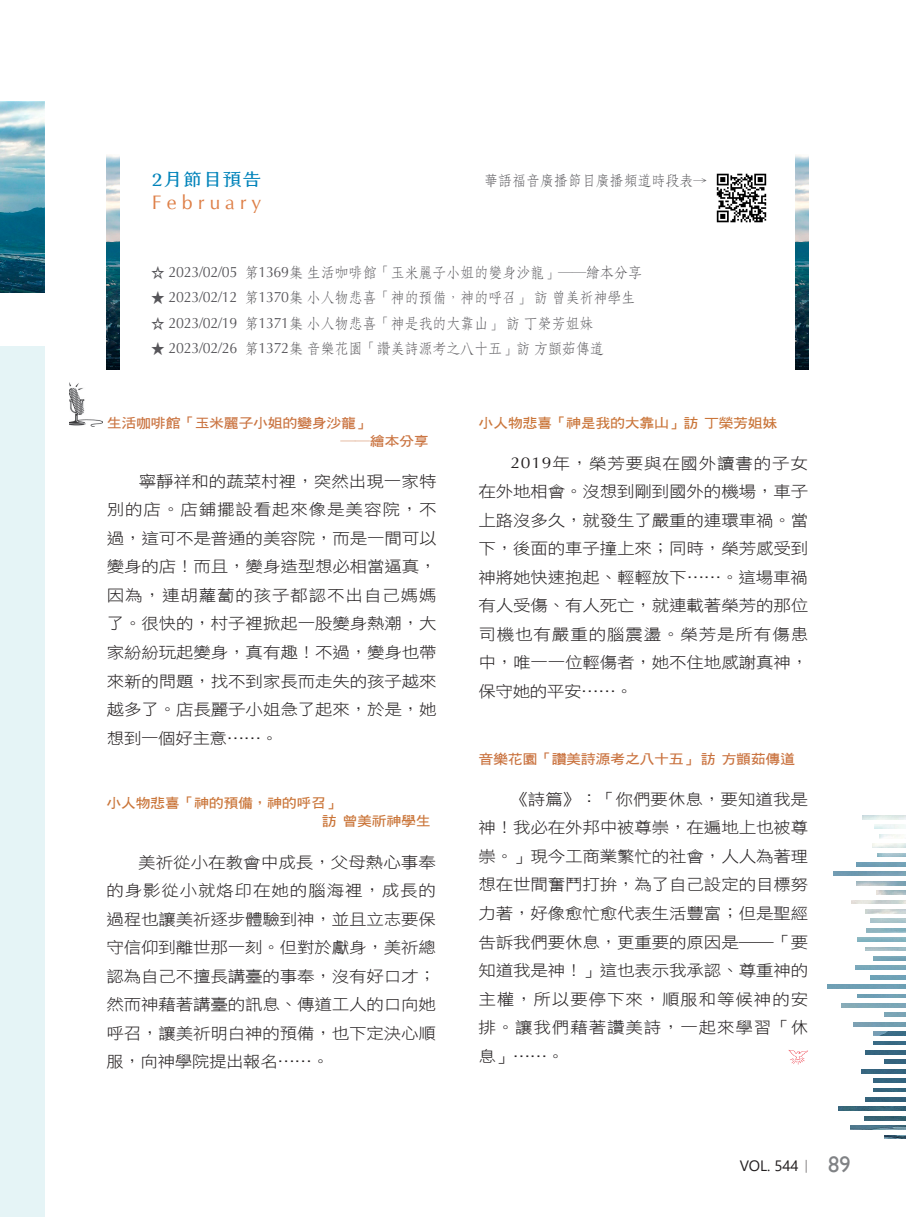
<style>
.page{position:relative;width:906px;height:1217px;background:#fff}
.page>*{position:absolute;margin:0;border:0;box-sizing:border-box;transform-origin:0 0}
.圖說{font:19.5px "CG Omega";letter-spacing:.265em;color:#de8048}
.圖說-2{font:17.55px "creamfont 2.2 Regular";letter-spacing:.01em;color:#0083ba;scale:1.11 1}
.t1{font:15.75px/28.5px "DF Hei W3 WIN BF";letter-spacing:-.01em;color:#231f20;text-align:justify;scale:1.11 1}
.參考書目內容{font:15px "DF Fang Song W4 WIN BF";letter-spacing:-.02em;color:#57565a;scale:.95 1}
.t2{font:15px "Segoe UI";color:#231f20}
.圖說_大{font:13.5px/18px "DF Hei W7 WIN BF";letter-spacing:-.025em;color:#ca7441;scale:1.11 1}
.圖說-3{font:13.5px/18px "DF Hei W7 WIN BF";letter-spacing:-.025em;color:#ca7539;scale:1.11 1}
.圖說_大-2{font:13.5px "DF Hei W7 WIN BF";letter-spacing:-.025em;color:#ca7539;scale:1.11 1}
.s1{font-family:"Optima"}
.s2{font-family:"Adobe Ming Std";font-weight:300}
.s3{font-family:"Gill Sans";font-size:22.5px;color:#808285}
</style>
<div class="page">
<svg style="left:788px;top:1050px;width:20px;height:14px"></svg>
<img style="left:106px;top:155px;width:13px;height:215px">
<img style="left:795px;top:155px;width:13px;height:215px">
<img style="left:716px;top:173px;width:51px;height:50px">
<img style="left:877px;top:890px;width:29px;height:4px">
<img style="left:833px;top:871px;width:73px;height:4px">
<img style="left:877px;top:853px;width:29px;height:3px">
<img style="left:838px;top:1106px;width:68px;height:4px">
<img style="left:864px;top:1116px;width:42px;height:3px">
<img style="left:850px;top:1125px;width:56px;height:4px">
<img style="left:884px;top:1135px;width:22px;height:3px">
<img style="left:873px;top:1031px;width:33px;height:4px">
<img style="left:873px;top:1041px;width:33px;height:3px">
<img style="left:865px;top:1050px;width:41px;height:3px">
<img style="left:884px;top:1059px;width:22px;height:4px">
<img style="left:861px;top:1069px;width:45px;height:3px">
<img style="left:873px;top:1078px;width:33px;height:4px">
<img style="left:873px;top:1088px;width:33px;height:3px">
<img style="left:865px;top:1097px;width:41px;height:3px">
<img style="left:69px;top:382px;width:33px;height:44px">
<div style="left:0;top:347px;width:45px;height:869px;background:#e5f4f6"></div>
<img style="left:0;top:101px;width:45px;height:191px">
<p class="圖說-2" style="left:151px;top:164px;width:101px">2月節目預告</p>
<p class="圖說" style="left:152px;top:191px;width:110px">February</p>
<p class="參考書目內容" style="left:484px;top:173px;width:237px">華語福音廣播節目廣播頻道時段表→</p>
<p class="參考書目內容" style="left:151px;top:265px;width:518px">☆ <span class="s1">2023/02/05</span> 第<span class="s1">1369</span>集生活咖啡館「玉米麗子小姐的變身沙龍」――繪本分享</p>
<p class="參考書目內容" style="left:151px;top:290px;width:511px">★ <span class="s1">2023/02/12</span> 第<span class="s1">1370</span>集小人物悲喜「神的預備，神的呼召」訪曾美祈神學生</p>
<p class="參考書目內容" style="left:151px;top:315px;width:467px">☆ <span class="s1">2023/02/19</span> 第<span class="s1">1371</span>集小人物悲喜「神是我的大靠山」訪丁榮芳姐妹</p>
<p class="參考書目內容" style="left:151px;top:341px;width:478px">★ <span class="s1">2023/02/26</span> 第<span class="s1">1372</span>集音樂花園「讚美詩源考之八十五」訪方顗茹傳道</p>
<p class="圖說_大" style="left:340px;top:413px;width:81px;text-indent:-234px">生活咖啡館「玉米麗子小姐的變身沙龍」<br>──繪本分享</p>
<p class="t1" style="left:107px;top:466px;width:298px;text-indent:32px">寧靜祥和的蔬菜村裡，突然出現一家特別的店。店鋪擺設看起來像是美容院，不過，這可不是普通的美容院，而是一間可以變身的店！而且，變身造型想必相當逼真，因為，連胡蘿蔔的孩子都認不出自己媽媽了。很快的，村子裡掀起一股變身熱潮，大家紛紛玩起變身，真有趣！不過，變身也帶來新的問題，找不到家長而走失的孩子越來越多了。店長麗子小姐急了起來，於是，她想到一個好主意……。</p>
<p class="圖說-3" style="left:322px;top:794px;width:100px;text-indent:-216px">小人物悲喜「神的預備，神的呼召」<br>訪 曾美祈神學生</p>
<p class="t1" style="left:106px;top:847px;width:298px;text-indent:32px">美祈從小在教會中成長，父母熱心事奉的身影從小就烙印在她的腦海裡，成長的過程也讓美祈逐步體驗到神，並且立志要保守信仰到離世那一刻。但對於獻身，美祈總認為自己不擅長講臺的事奉，沒有好口才；然而神藉著講臺的訊息、傳道工人的口向她呼召，讓美祈明白神的預備，也下定決心順服，向神學院提出報名……。</p>
<p class="圖說_大-2" style="left:478px;top:415px;width:271px">小人物悲喜「神是我的大靠山」訪 丁榮芳姐妹</p>
<p class="t1" style="left:478px;top:448px;width:298px;text-indent:32px"><span class="s1">2019</span>年，榮芳要與在國外讀書的子女在外地相會。沒想到剛到國外的機場，車子上路沒多久，就發生了嚴重的連環車禍。當下，後面的車子撞上來；同時，榮芳感受到神將她快速抱起、輕輕放下……。這場車禍有人受傷、有人死亡，就連載著榮芳的那位司機也有嚴重的腦震盪。榮芳是所有傷患中，唯一一位輕傷者，她不住地感謝真神，保守她的平安……。</p>
<p class="圖說_大" style="left:478px;top:749px;width:287px">音樂花園「讚美詩源考之八十五」訪 方顗茹傳道</p>
<p class="t1" style="left:478px;top:784px;width:298px;text-indent:32px">《詩篇》：「你們要休息，要知道我是神！我必在外邦中被尊崇，在遍地上也被尊崇。」現今工商業繁忙的社會，人人為著理想在世間奮鬥打拚，為了自己設定的目標努力著，好像愈忙愈代表生活豐富；但是聖經告訴我們要休息，更重要的原因是――「要知道我是神！」這也表示我承認、尊重神的主權，所以要停下來，順服和等候神的安排。讓我們藉著讚美詩，一起來學習「休息」……。</p>
<p class="t2" style="left:739px;top:1151px;width:112px">VOL. 544<span class="s2">｜</span> <span class="s3">89</span></p>
</div>
